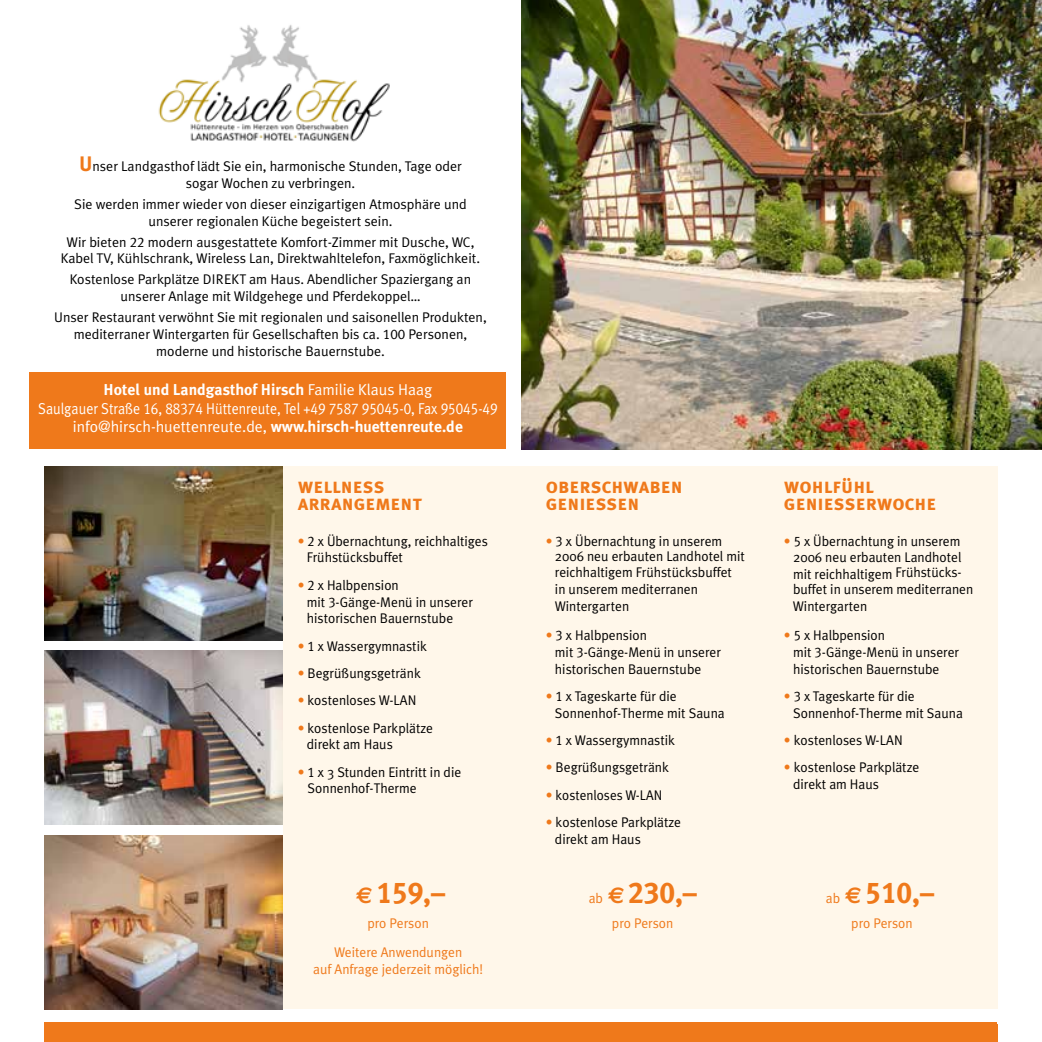
<style>
.page{position:relative;width:1042px;height:1042px;background:#fff}
.page>*{position:absolute;margin:0;border:0;box-sizing:border-box;transform-origin:0 0}
.t1{font:30.1px "Meta Plus Bold Caps";color:#ef791b}
.t2{font:21px/17.5px "Meta Plus Bold Caps";color:#ef791b}
.t3{font:15.75px/18.9px "Meta Plus Normal";color:#fff;text-align:center;scale:.89 1}
.t4{font:700 15.75px "Meta Plus";color:#fff}
.t5{font:14px/16.8px "Meta Plus Normal";color:#000}
.t6{font:14px/29.1px "Meta Plus Normal";color:#ef791b;text-align:center}
.t7{font:14px "Meta Plus Normal";color:#000;scale:.95 1}
.s1{font-family:"Meta Plus Bold Caps";font-size:21px;color:#ef791b}
.s2{font-family:"Meta Plus Normal Caps"}
.s3{font-family:"Meta Plus Normal";font-weight:400}
.s4{font-family:"Meta Plus";font-weight:700}
.s5{color:#ef791b}
.s6{font-family:"Euro Sans";font-weight:700;font-size:22.75px}
.s7{font-family:"Meta Plus Normal";font-size:14px}
</style>
<div class="page">
<div style="left:283px;top:466px;width:714px;height:543px;background:#fff7ea"></div>
<img style="left:45px;top:835px;width:238px;height:174px">
<img style="left:45px;top:651px;width:238px;height:173px">
<img style="left:45px;top:466px;width:238px;height:174px">
<img style="left:521px;top:0;width:521px;height:449px">
<img style="left:158px;top:25px;width:232px;height:117px">
<div style="left:45px;top:1022px;width:952px;height:20px;background:#ef791b"></div>
<div style="left:30px;top:372px;width:476px;height:77px;background:#ef791b"></div>
<p class="t5" style="left:79px;top:158px;width:384px;text-align:center"><span class="s1">U</span>nser Landgasthof lädt Sie ein, harmonische Stunden, Tage oder sogar Wochen zu verbringen.</p>
<p class="t5" style="left:74px;top:195px;width:394px;text-align:center">Sie werden immer wieder von dieser einzigartigen Atmosphäre und unserer regionalen Küche begeistert sein.</p>
<p class="t5" style="left:61px;top:233px;width:421px;text-align:center">Wir bieten <span class="s2">22</span> modern ausgestattete Komfort-Zimmer mit Dusche, WC,<br>Kabel TV, Kühlschrank, Wireless Lan, Direktwahltelefon, Faxmöglichkeit.</p>
<p class="t5" style="left:70px;top:271px;width:403px;text-align:center">Kostenlose Parkplätze DIREKT am Haus. Abendlicher Spaziergang an unserer Anlage mit Wildgehege und Pferdekoppel…</p>
<p class="t5" style="left:54px;top:309px;width:434px;text-align:center">Unser Restaurant verwöhnt Sie mit regionalen und saisonellen Produkten, mediterraner Wintergarten für Gesellschaften bis ca. <span class="s2">100</span> Personen, moderne und historische Bauernstube.</p>
<p class="t4" style="left:104px;top:380px;width:330px">Hotel und Landgasthof Hirsch <span class="s3">Familie Klaus Haag</span></p>
<p class="t3" style="left:38px;top:398px;width:518px">Saulgauer Straße <span class="s2">16, 88374</span> Hüttenreute, Tel +<span class="s2">49 7587 95045-0</span>, Fax <span class="s2">95045-49 </span>info@hirsch-huettenreute.de, <span class="s4">www.hirsch-huettenreute.de</span></p>
<h2 class="t2" style="left:298px;top:476px;width:126px">wellness arrangement</h2>
<p class="t5" style="left:307px;top:532px;width:182px;text-indent:-9px"><span class="s5">•</span> <span class="s2">2</span> x Übernachtung, reichhaltiges<br>Frühstücksbuffet</p>
<p class="t5" style="left:307px;top:576px;width:167px;text-indent:-9px"><span class="s5">•</span> <span class="s2">2</span> x Halbpension<br>mit <span class="s2">3</span>-Gänge-Menü in unserer historischen Bauernstube</p>
<p class="t5" style="left:298px;top:637px;width:131px"><span class="s5">•</span> <span class="s2">1</span> x Wassergymnastik</p>
<p class="t5" style="left:298px;top:664px;width:125px"><span class="s5">•</span> Begrüßungsgetränk</p>
<p class="t5" style="left:298px;top:692px;width:120px"><span class="s5">•</span> kostenloses W-LAN</p>
<p class="t5" style="left:307px;top:719px;width:128px;text-indent:-9px"><span class="s5">•</span> kostenlose Parkplätze direkt am Haus</p>
<p class="t5" style="left:307px;top:763px;width:155px;text-indent:-10px"><span class="s5">•</span> <span class="s2">1</span> x 3 Stunden Eintritt in die<br>Sonnenhof-Therme</p>
<h1 class="t1" style="left:356px;top:875px;width:90px"><span class="s6">f</span> 159<span class="s4">,–</span></h1>
<p class="t6" style="left:334px;top:908px;width:130px">pro Person<br>Weitere Anwendungen</p>
<p class="t6" style="left:313px;top:954px;width:171px">auf Anfrage jederzeit möglich!</p>
<h2 class="t2" style="left:546px;top:476px;width:138px">oberschwaben geniessen</h2>
<p class="t5" style="left:555px;top:533px;width:191px;line-height:15px;text-indent:-9px"><span class="s5">•</span> <span class="s2">3</span> x Übernachtung in unserem<br>2006 neu erbauten Landhotel mit</p>
<p class="t5" style="left:555px;top:564px;width:179px">reichhaltigem Frühstücksbuffet in unserem mediterranen<br>Wintergarten</p>
<p class="t5" style="left:555px;top:627px;width:167px;text-indent:-9px"><span class="s5">•</span> <span class="s2">3</span> x Halbpension<br>mit <span class="s2">3</span>-Gänge-Menü in unserer historischen Bauernstube</p>
<p class="t5" style="left:555px;top:687px;width:171px;text-indent:-9px"><span class="s5">•</span> <span class="s2">1</span> x Tageskarte für die<br>Sonnenhof-Therme mit Sauna</p>
<p class="t5" style="left:546px;top:732px;width:131px"><span class="s5">•</span> <span class="s2">1</span> x Wassergymnastik</p>
<p class="t5" style="left:546px;top:759px;width:125px"><span class="s5">•</span> Begrüßungsgetränk</p>
<p class="t7" style="left:546px;top:787px;width:124px"><span class="s5">•</span> kostenloses W-LAN</p>
<p class="t5" style="left:555px;top:813px;width:128px;text-indent:-9px"><span class="s5">•</span> kostenlose Parkplätze direkt am Haus</p>
<h2 class="t2" style="left:784px;top:476px;width:154px">wohlfühl geniesserwoche</h2>
<p class="t5" style="left:793px;top:532px;width:170px;text-align:justify;text-indent:-9px"><span class="s5">•</span> <span class="s2">5</span> x Übernachtung in unserem 2006 neu erbauten Landhotel mit reichhaltigem Frühstücks-</p>
<p class="t5" style="left:793px;top:581px;width:182px">buffet in unserem mediterranen<br>Wintergarten</p>
<p class="t5" style="left:793px;top:627px;width:167px;text-indent:-9px"><span class="s5">•</span> <span class="s2">5</span> x Halbpension<br>mit <span class="s2">3</span>-Gänge-Menü in unserer historischen Bauernstube</p>
<p class="t5" style="left:793px;top:687px;width:171px;text-indent:-9px"><span class="s5">•</span> <span class="s2">3</span> x Tageskarte für die<br>Sonnenhof-Therme mit Sauna</p>
<p class="t5" style="left:784px;top:732px;width:120px"><span class="s5">•</span> kostenloses W-LAN</p>
<p class="t5" style="left:793px;top:759px;width:128px;text-indent:-9px"><span class="s5">•</span> kostenlose Parkplätze direkt am Haus</p>
<h1 class="t1" style="left:589px;top:875px;width:110px"><span class="s7">ab</span> <span class="s6">f</span> 230<span class="s4">,–</span></h1>
<h1 class="t1" style="left:826px;top:875px;width:110px"><span class="s7">ab</span> <span class="s6">f</span> 510<span class="s4">,–</span></h1>
<p class="t6" style="left:612px;top:908px;width:63px">pro Person</p>
<p class="t6" style="left:851px;top:908px;width:63px">pro Person</p>
</div>
